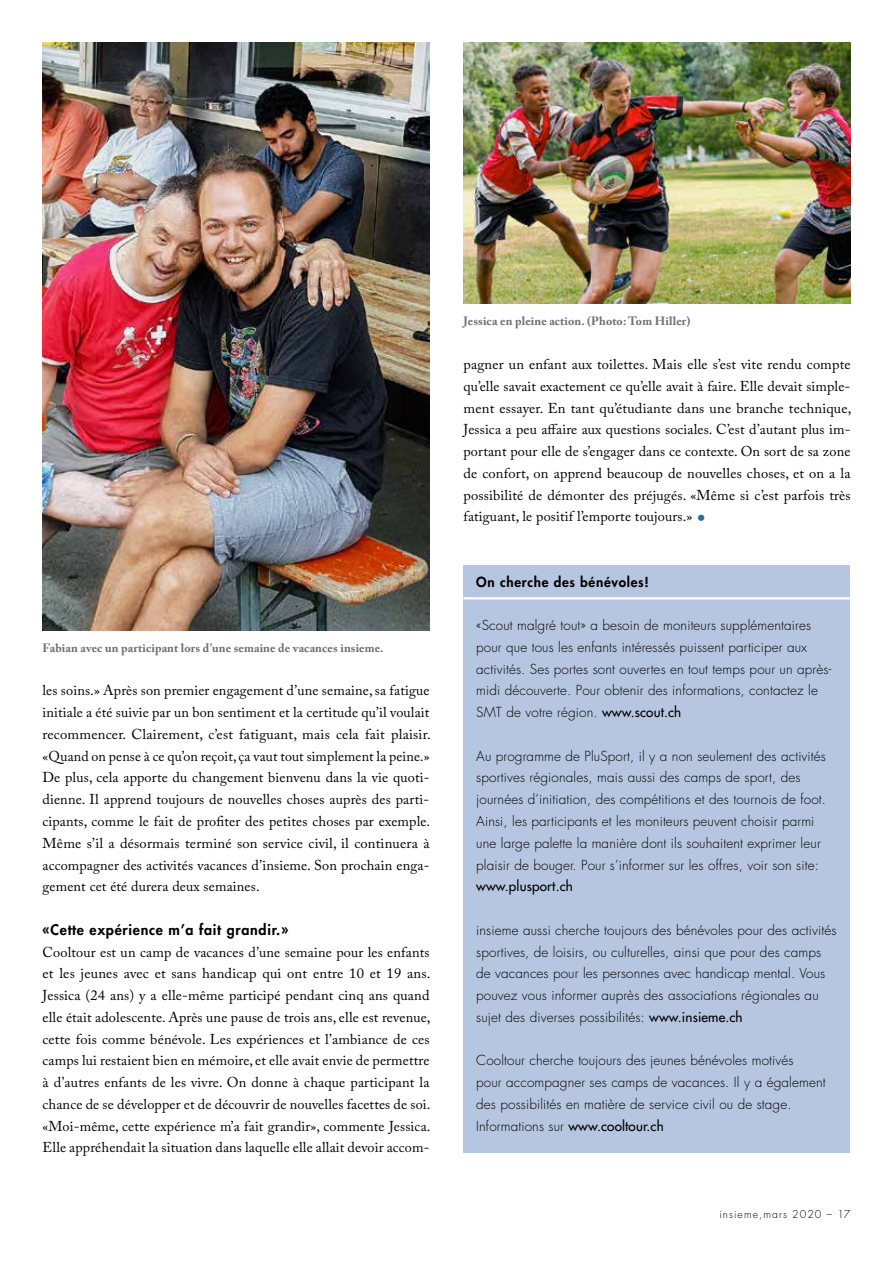
<style>
.page{position:relative;width:893px;height:1263px;background:#fff}
.page>*{position:absolute;margin:0;border:0;box-sizing:border-box;transform-origin:0 0}
.t1{font:14.25px/21.8px "Adobe Caslon Pro";letter-spacing:.01em;color:#000;text-align:justify}
.t2{font:800 14.25px "Futura Std";letter-spacing:.05em;color:#000}
.t3{font:300 13.5px/21.8px "Futura Std";letter-spacing:.01em;color:#000}
.t4{font:800 13.5px "Futura Std";letter-spacing:.05em;color:#000}
.t5{font:500 13.5px "Futura Std";letter-spacing:.01em;color:#000}
.t6{font:700 12px "Adobe Caslon Pro";letter-spacing:.01em;color:#6e6e6e}
.t7{font:300 10.5px "Futura Std";letter-spacing:.1em;color:#000}
.s1{font-family:"Futura Std";font-weight:300;font-size:16.5px;color:#1e6fa8}
.s2{font-weight:500}
</style>
<div class="page">
<div style="left:463px;top:565px;width:387px;height:587px;background:#b7c6e0"></div>
<hr style="left:463px;top:597px;width:387px;height:2px;background:#fff">
<img style="left:43px;top:43px;width:386px;height:587px">
<img style="left:463px;top:43px;width:387px;height:261px">
<p class="t6" style="left:43px;top:641px;width:343px">Fabian avec un participant lors d’une semaine de vacances insieme.</p>
<p class="t1" style="left:43px;top:680px;width:390px;text-align:left">les soins.» Après son premier engagement d’une semaine, sa fatigue initiale a été suivie par un bon sentiment et la certitude qu’il voulait recommencer. Clairement, c’est fatiguant, mais cela fait plaisir. «Quand on pense à ce qu’on reçoit, ça vaut tout simplement la peine.» De plus, cela apporte du changement bienvenu dans la vie quoti&shy;dienne. Il apprend toujours de nouvelles choses auprès des parti&shy;cipants, comme le fait de profiter des petites choses par exemple.<br>Même s’il a désormais terminé son service civil, il continuera à accompagner des activités vacances d’insieme. Son prochain enga&shy;gement cet été durera deux semaines.</p>
<p class="t2" style="left:43px;top:920px;width:247px">«Cette expérience m’a fait grandir.»</p>
<p class="t1" style="left:43px;top:941px;width:389px">Cooltour est un camp de vacances d’une semaine pour les enfants et les jeunes avec et sans handicap qui ont entre 10 et 19 ans.<br>Jessica (24 ans) y a elle-même participé pendant cinq ans quand elle était adolescente. Après une pause de trois ans, elle est revenue, cette fois comme bénévole. Les expériences et l’ambiance de ces camps lui restaient bien en mémoire, et elle avait envie de permettre à d’autres enfants de les vivre. On donne à chaque participant la chance de se développer et de découvrir de nouvelles facettes de soi. «Moi-même, cette expérience m’a fait grandir», commente Jessica.<br>Elle appréhendait la situation dans laquelle elle allait devoir accom-</p>
<p class="t6" style="left:463px;top:314px;width:228px">Jessica en pleine action. (Photo: Tom Hiller)</p>
<p class="t1" style="left:463px;top:353px;width:389px">pagner un enfant aux toilettes. Mais elle s’est vite rendu compte qu’elle savait exactement ce qu’elle avait à faire. Elle devait simple&shy;ment essayer. En tant qu’étudiante dans une branche technique, Jessica a peu affaire aux questions sociales. C’est d’autant plus im&shy;portant pour elle de s’engager dans ce contexte. On sort de sa zone de confort, on apprend beaucoup de nouvelles choses, et on a la possibilité de démonter des préjugés. «Même si c’est parfois très fatiguant, le positif l’emporte toujours.» <span class="s1">•</span></p>
<p class="t4" style="left:476px;top:573px;width:174px">On cherche des bénévoles!</p>
<p class="t3" style="left:476px;top:615px;width:356px">«Scout malgré tout» a besoin de moniteurs supplémentaires pour que tous les enfants intéressés puissent participer aux activités. Ses portes sont ouvertes en tout temps pour un après&shy;midi découverte. Pour obtenir des informations, contactez le SMT de votre région. <span class="s2">www.scout.ch</span></p>
<p class="t3" style="left:476px;top:745px;width:351px">Au programme de PluSport, il y a non seulement des activités sportives régionales, mais aussi des camps de sport, des journées d’initiation, des compétitions et des tournois de foot.<br>Ainsi, les participants et les moniteurs peuvent choisir parmi une large palette la manière dont ils souhaitent exprimer leur plaisir de bouger. Pour s’informer sur les offres, voir son site:</p>
<p class="t5" style="left:476px;top:878px;width:98px">www.plusport.ch</p>
<p class="t3" style="left:476px;top:919px;width:362px">insieme aussi cherche toujours des bénévoles pour des activités sportives, de loisirs, ou culturelles, ainsi que pour des camps de vacances pour les personnes avec handicap mental. Vous pouvez vous informer auprès des associations régionales au sujet des diverses possibilités: <span class="s2">www.insieme.ch</span></p>
<p class="t3" style="left:476px;top:1050px;width:351px">Cooltour cherche toujours des jeunes bénévoles motivés<br>pour accompagner ses camps de vacances. Il y a également des possibilités en matière de service civil ou de stage.<br>Informations sur <span class="s2">www.cooltour.ch</span></p>
<p class="t7" style="left:719px;top:1207px;width:132px">insieme,mars 2020 – 17</p>
</div>
